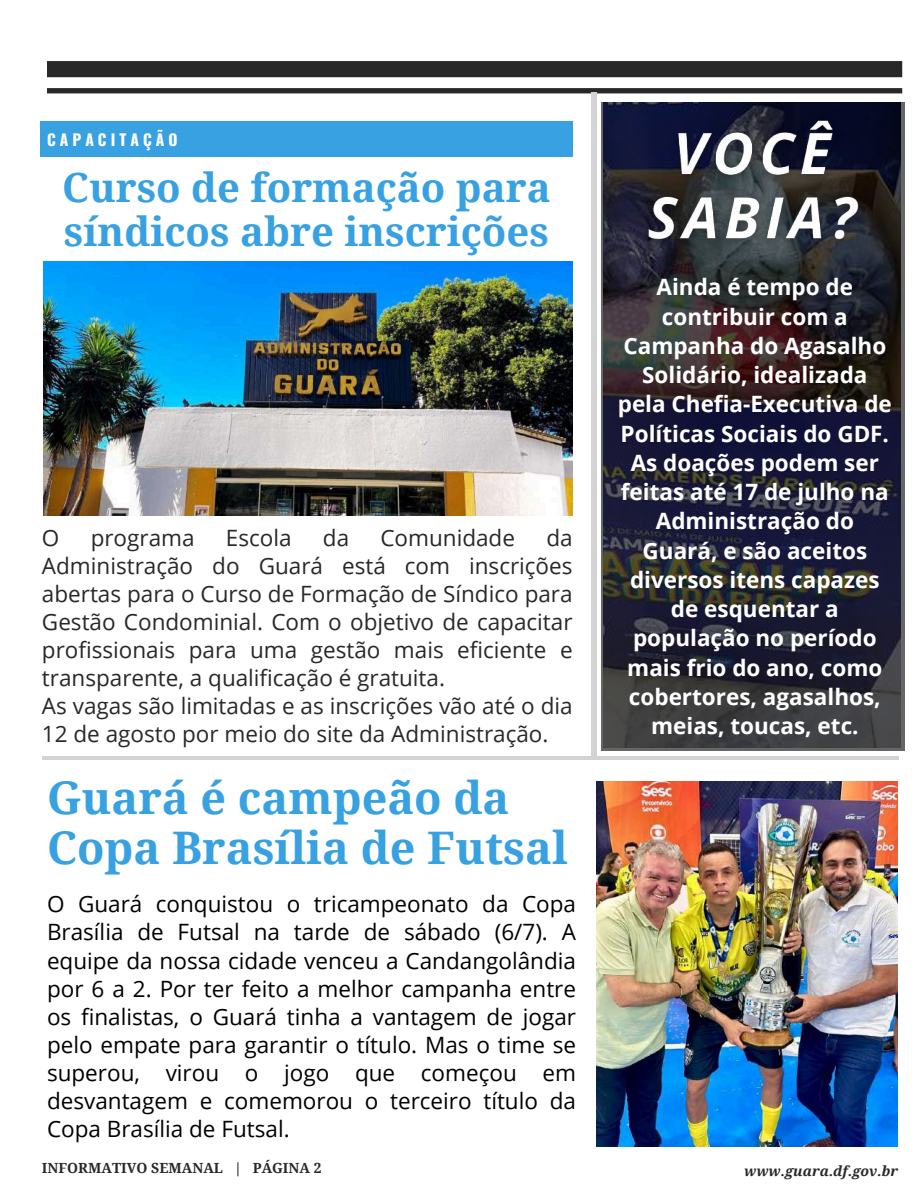
<style>
.page{position:relative;width:918px;height:1188px;background:#fff}
.page>*{position:absolute;margin:0;border:0;box-sizing:border-box;transform-origin:0 0}
.t1{font:700 45px/50.4px "Droid Serif";color:#37a1e2}
.t2{font:700 40.05px/44.1px "Droid Serif";color:#37a1e2}
.t3{font:22.5px/28.2px "Open Sans";color:#000;text-align:justify}
.t4{font:22.5px/28.2px "Open Sans";color:#282828}
.t5{font:700 22.5px/29.2px "Open Sans";color:#fff;text-align:center}
.t6{font:700 15.6px "Oswald";letter-spacing:.26em;color:#fff}
.t7{font:700 13.95px "Droid Serif";color:#282828}
.t8{font:italic 700 13.95px "Droid Serif";color:#282828}
</style>
<div class="page">
<svg style="left:47px;top:61px;width:855px;height:32px"></svg>
<hr style="left:3px;top:756px;width:915px;height:4px;background:#d3d3d3">
<div style="left:591px;top:92px;width:5px;height:668px;background:#d3d3d3"></div>
<div style="left:40px;top:121px;width:533px;height:36px;background:#37a1e2"></div>
<div style="left:900px;top:514px;width:18px;height:489px;background:#fff"></div>
<div style="left:0;top:580px;width:42px;height:488px;background:#fff"></div>
<img style="left:596px;top:781px;width:302px;height:366px">
<img style="left:44px;top:261px;width:528px;height:254px">
<svg style="left:601px;top:103px;width:303px;height:648px;background:#282633"></svg>
<img style="left:632px;top:106px;width:242px;height:150px">
<p class="t6" style="left:47px;top:127px;width:132px">CAPACITAÇÃO</p>
<h2 class="t2" style="left:62px;top:166px;width:490px">Curso de formação para síndicos abre inscrições</h2>
<p class="t4" style="left:42px;top:523px;width:532px;text-indent:504px">da Administração do Guará está com inscrições abertas para o Curso de Formação de Síndico para Gestão Condominial. Com o objetivo de capacitar profissionais para uma gestão mais eficiente e transparente, a qualificação é gratuita.<br>As vagas são limitadas e as inscrições vão até o dia 12 de agosto por meio do site da Administração.</p>
<p class="t4" style="left:42px;top:523px;width:19px">O</p>
<p class="t4" style="left:91px;top:523px;width:105px">programa</p>
<p class="t4" style="left:226px;top:523px;width:67px">Escola</p>
<p class="t4" style="left:323px;top:523px;width:28px">da</p>
<p class="t4" style="left:380px;top:523px;width:136px">Comunidade</p>
<h1 class="t1" style="left:47px;top:773px;width:522px">Guará é campeão da<br>Copa Brasília de Futsal</h1>
<p class="t3" style="left:47px;top:889px;width:531px">O Guará conquistou o tricampeonato da Copa Brasília de Futsal na tarde de sábado (6/7). A equipe da nossa cidade venceu a Candangolândia por 6 a 2. Por ter feito a melhor campanha entre os finalistas, o Guará tinha a vantagem de jogar pelo empate para garantir o título. Mas o time se superou, virou o jogo que começou em desvantagem e comemorou o terceiro título da Copa Brasília de Futsal.</p>
<p class="t5" style="left:618px;top:272px;width:276px">Ainda é tempo de contribuir com a<br>Campanha do Agasalho<br>Solidário, idealizada pela Chefia-Executiva de<br>Políticas Sociais do GDF.<br>As doações podem ser feitas até 17 de julho na<br>Administração do<br>Guará, e são aceitos diversos itens capazes de esquentar a população no período mais frio do ano, como cobertores, agasalhos, meias, toucas, etc.</p>
<p class="t7" style="left:42px;top:1160px;width:281px">INFORMATIVO SEMANAL | PÁGINA 2</p>
<p class="t8" style="left:744px;top:1163px;width:155px">www.guara.df.gov.br</p>
</div>
